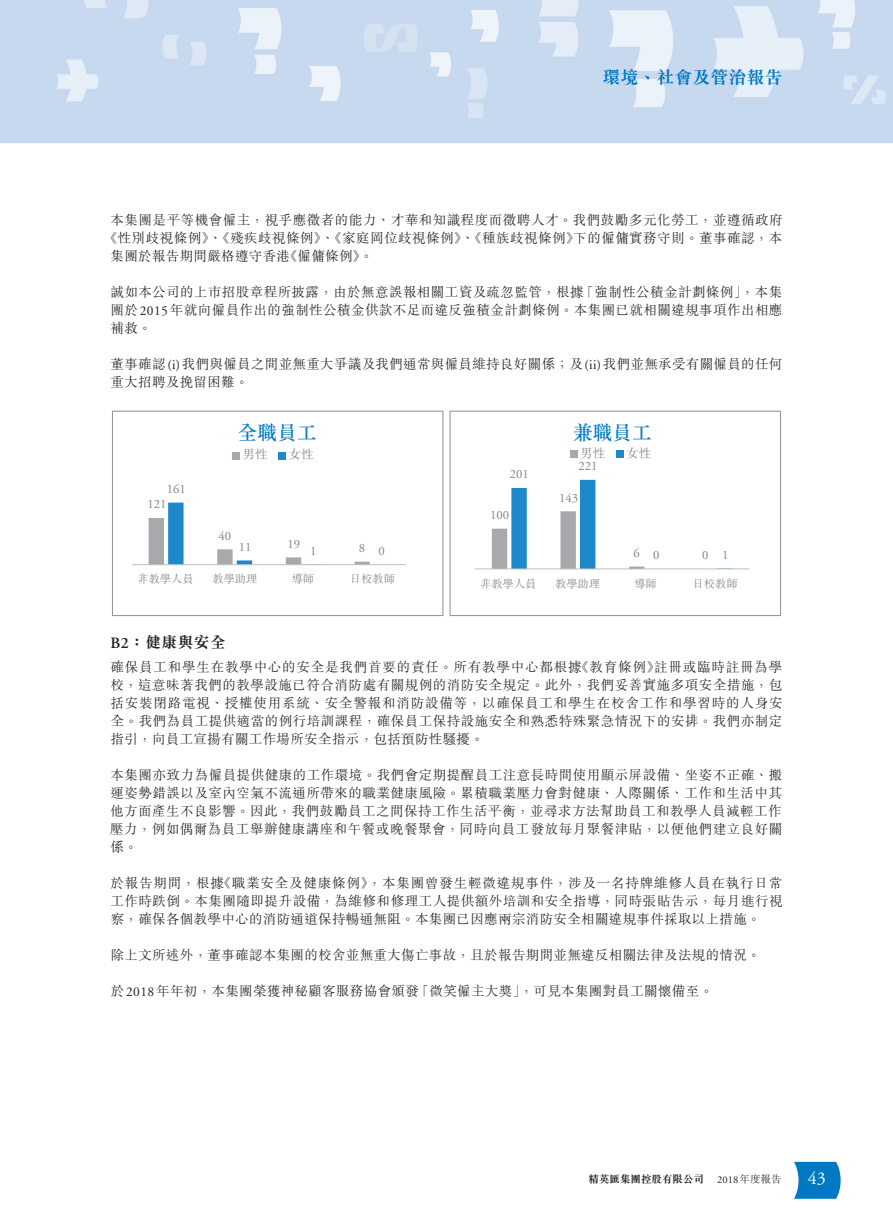
<style>
.page{position:relative;width:893px;height:1212px;background:#fff}
.page>*{position:absolute;margin:0;border:0;box-sizing:border-box;transform-origin:0 0}
.t1{font:19.65px "M Sung HK Medium B5 pc H";color:#0079c2}
.t2{font:700 18px "M Sung HK";color:#0079c2}
.t3{font:18px "Adobe Garamond";color:#fff}
.t4{font:700 15.75px "M Sung HK";letter-spacing:.025em;color:#231f20}
.t5{font:300 13.5px/18px "M Sung HK";letter-spacing:.025em;color:#231f20;text-align:justify}
.t6{font:12.75px "Adobe Garamond";color:#808285}
.t7{font:12.75px "M Sung HK Light B5 pc H";color:#808285}
.t8{font:11.25px "M Sung HK Light B5 pc H";color:#808285}
.t9{font:700 10.5px "M Sung HK";color:#231f20}
.t10{font:10.5px "Adobe Garamond";color:#231f20}
.s1{font-family:"Adobe Garamond";font-weight:400}
.s2{color:#7c7e81}
.s3{font-family:"Adobe Garamond";font-weight:600}
.s4{font-family:"M Sung HK";font-weight:300}
</style>
<div class="page">
<img style="left:0;top:0;width:893px;height:143px">
<svg style="left:794px;top:1162px;width:47px;height:37px;background:#1b87c8"></svg>
<svg style="left:149px;top:503px;width:221px;height:61px"></svg>
<hr style="left:132px;top:564px;width:274px;height:1px;background:#bcbdc0">
<div style="left:112px;top:411px;width:331px;height:205px;border:1px solid #939598"></div>
<svg style="left:492px;top:480px;width:241px;height:89px"></svg>
<hr style="left:475px;top:569px;width:274px;height:1px;background:#bcbdc0">
<div style="left:449px;top:411px;width:332px;height:205px;border:1px solid #939598"></div>
<div style="left:233px;top:452px;width:7px;height:7px;background:#a8a9ad"></div>
<div style="left:279px;top:452px;width:7px;height:7px;background:#1e89ca"></div>
<div style="left:570px;top:451px;width:7px;height:7px;background:#a8a9ad"></div>
<div style="left:616px;top:451px;width:7px;height:7px;background:#1e89ca"></div>
<h2 class="t2" style="left:602px;top:65px;width:181px">環境、社會及管治報告</h2>
<p class="t5" style="left:111px;top:210px;width:673px">本集團是平等機會僱主，視乎應徵者的能力、才華和知識程度而徵聘人才。我們鼓勵多元化勞工，並遵循政府</p>
<p class="t5" style="left:104px;top:228px;width:680px">《性別歧視條例》、《殘疾歧視條例》、《家庭岡位歧視條例》、《種族歧視條例》下的僱傭實務守則。董事確認，本</p>
<p class="t5" style="left:111px;top:246px;width:264px">集團於報告期間嚴格遵守香港《僱傭條例》。</p>
<p class="t5" style="left:110px;top:282px;width:673px">誠如本公司的上市招股章程所披露，由於無意誤報相關工資及疏忽監管，根據「強制性公積金計劃條例」，本集團於<span class="s1">2015</span>年就向僱員作出的強制性公積金供款不足而違反強積金計劃條例。本集團已就相關違規事項作出相應補救。</p>
<p class="t5" style="left:111px;top:354px;width:673px">董事確認<span class="s1">(i)</span>我們與僱員之間並無重大爭議及我們通常與僱員維持良好關係；及<span class="s1">(ii)</span>我們並無承受有關僱員的任何重大招聘及挽留困難。</p>
<h1 class="t1" style="left:238px;top:419px;width:80px">全職員工</h1>
<h1 class="t1" style="left:573px;top:419px;width:80px">兼職員工</h1>
<p class="t6" style="left:167px;top:482px;width:21px">161</p>
<p class="t6" style="left:147px;top:497px;width:21px">121</p>
<p class="t7" style="left:243px;top:446px;width:27px">男性</p>
<p class="t7" style="left:289px;top:446px;width:27px">女性</p>
<p class="t6" style="left:218px;top:529px;width:14px">40</p>
<p class="t6" style="left:287px;top:537px;width:14px">19</p>
<p class="t6" style="left:359px;top:541px;width:8px">8</p>
<p class="t6" style="left:239px;top:540px;width:14px">11</p>
<p class="t6" style="left:310px;top:544px;width:8px">1</p>
<p class="t6" style="left:378px;top:544px;width:8px">0</p>
<p class="t6" style="left:510px;top:467px;width:21px">201</p>
<p class="t6" style="left:490px;top:508px;width:21px">100</p>
<p class="t7" style="left:580px;top:444px;width:27px">男性</p>
<p class="t7" style="left:626px;top:444px;width:27px">女性</p>
<p class="t6" style="left:578px;top:459px;width:21px">221</p>
<p class="t6" style="left:559px;top:491px;width:20px">143</p>
<p class="t6" style="left:633px;top:546px;width:27px">6 <span class="s2">0</span></p>
<p class="t6" style="left:702px;top:548px;width:28px">0 1</p>
<p class="t8" style="left:137px;top:571px;width:58px">非教學人員</p>
<p class="t8" style="left:212px;top:571px;width:47px">教學助理</p>
<p class="t8" style="left:292px;top:571px;width:24px">導師</p>
<p class="t8" style="left:350px;top:571px;width:47px">日校教師</p>
<p class="t8" style="left:480px;top:575px;width:58px">非教學人員</p>
<p class="t8" style="left:555px;top:575px;width:47px">教學助理</p>
<p class="t8" style="left:634px;top:575px;width:24px">導師</p>
<p class="t8" style="left:693px;top:575px;width:47px">日校教師</p>
<p class="t4" style="left:111px;top:631px;width:117px"><span class="s3">B2</span>：健康與安全</p>
<p class="t5" style="left:110px;top:658px;width:674px">確保員工和學生在教學中心的安全是我們首要的責任。所有教學中心都根據《教育條例》註冊或臨時註冊為學校，這意味著我們的教學設施已符合消防處有關規例的消防安全規定。此外，我們妥善實施多項安全措施，包括安裝閉路電視、授權使用系統、安全警報和消防設備等，以確保員工和學生在校舍工作和學習時的人身安全。我們為員工提供適當的例行培訓課程，確保員工保持設施安全和熟悉特殊緊急情況下的安排。我們亦制定指引，向員工宣揚有關工作場所安全指示，包括預防性騷擾。</p>
<p class="t5" style="left:110px;top:766px;width:674px">本集團亦致力為僱員提供健康的工作環境。我們會定期提醒員工注意長時間使用顯示屏設備、坐姿不正確、搬運姿勢錯誤以及室內空氣不流通所帶來的職業健康風險。累積職業壓力會對健康、人際關係、工作和生活中其他方面產生不良影響。因此，我們鼓勵員工之間保持工作生活平衡，並尋求方法幫助員工和教學人員減輕工作壓力，例如偶爾為員工舉辦健康講座和午餐或晚餐聚會，同時向員工發放每月聚餐津貼，以便他們建立良好關係。</p>
<p class="t5" style="left:110px;top:874px;width:674px">於報告期間，根據《職業安全及健康條例》，本集團曾發生輕微違規事件，涉及一名持牌維修人員在執行日常工作時跌倒。本集團隨即提升設備，為維修和修理工人提供額外培訓和安全指導，同時張貼告示，每月進行視察，確保各個教學中心的消防通道保持暢通無阻。本集團已因應兩宗消防安全相關違規事件採取以上措施。</p>
<p class="t5" style="left:111px;top:946px;width:652px">除上文所述外，董事確認本集團的校舍並無重大傷亡事故，且於報告期間並無違反相關法律及法規的情況。</p>
<p class="t5" style="left:111px;top:982px;width:604px">於<span class="s1">2018</span>年年初，本集團榮獲神秘顧客服務協會頒發「微笑僱主大獎」，可見本集團對員工關懷備至。</p>
<p class="t9" style="left:589px;top:1172px;width:117px">精英匯集團控股有限公司</p>
<p class="t10" style="left:717px;top:1174px;width:66px">2018<span class="s4">年度報告</span></p>
<h2 class="t3" style="left:808px;top:1169px;width:19px">43</h2>
</div>
